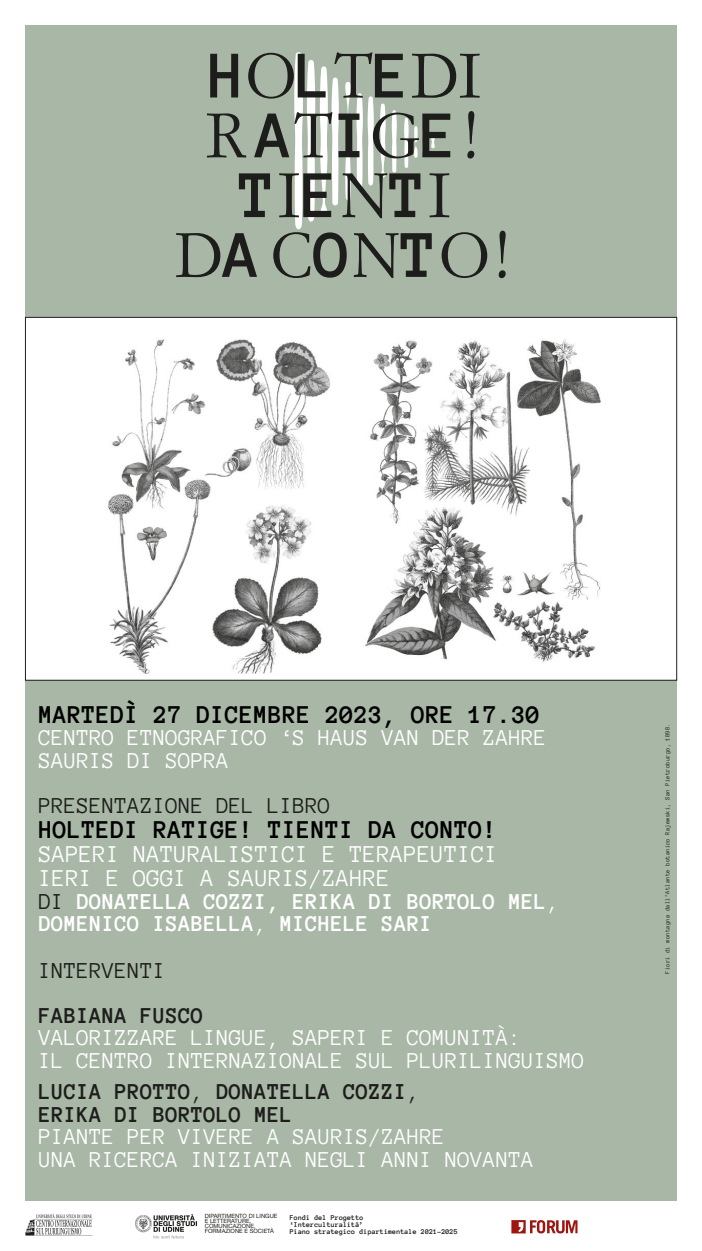
<style>
.page{position:relative;width:702px;height:1251px;background:#fff}
.page>*{position:absolute;margin:0;border:0;box-sizing:border-box;transform-origin:0 0}
.t1{font:700 68.55px "Anonymous Pro";color:#1d1d1b}
.t2{font:61.35px "Simoncini Garamond Std";color:#1d1d1b}
.DATA{font:700 26.25px "Anonymous Pro";color:#000}
.DATA-2{font:24.75px "Anonymous Pro";color:#fff}
.DATA-3{font:23.25px "Anonymous Pro";color:#fff}
.DATA-4{font:700 23.25px "Anonymous Pro";color:#fff}
.DATA-5{font:700 23.25px "Anonymous Pro";color:#1d1d1b}
.DATA-6{font:23.25px "Anonymous Pro";color:#1d1d1b}
.t3{font:700 7.5px "Anonymous Pro";color:#1d1d1b}
.Didascalia{font:6.38px "Anonymous Pro";color:#1d1d1b}
.t4{font:5.85px "Helvetica Neue LT Std";color:#1d1d1b}
.s1{font-family:"Anonymous Pro";font-weight:700;font-size:68.55px}
.s2{font-size:68.55px}
.s3{font-family:"Simoncini Garamond Std";font-weight:400;font-size:61.35px}
.s4{font-weight:400;color:#1d1d1b}
.s5{font-weight:400}
</style>
<div class="page">
<div style="left:25px;top:26px;width:651px;height:291px;background:#a8b7a6"></div>
<svg style="left:356px;top:93px;width:18px;height:97px"></svg>
<svg style="left:380px;top:103px;width:17px;height:75px"></svg>
<svg style="left:294px;top:52px;width:45px;height:178px"></svg>
<svg style="left:345px;top:82px;width:5px;height:118px"></svg>
<svg style="left:404px;top:117px;width:31px;height:51px"></svg>
<div style="left:25px;top:680px;width:651px;height:520px;background:#a8b7a6"></div>
<img style="left:108px;top:339px;width:493px;height:335px">
<svg style="left:511px;top:1220px;width:66px;height:13px"></svg>
<img style="left:25px;top:1213px;width:68px;height:22px">
<img style="left:135px;top:1214px;width:61px;height:25px">
<p class="t2" style="left:208px;top:38px;width:274px"><span class="s1">H</span>O<span class="s1">L</span>T<span class="s1">E</span>DI</p>
<p class="t2" style="left:206px;top:98px;width:279px">R <span class="s1">A</span>T<span class="s1">I</span>G<span class="s1">E</span><span class="s2">!</span></p>
<p class="t1" style="left:239px;top:155px;width:213px">T<span class="s3">I</span>E<span class="s3">N</span>T<span class="s3">I</span></p>
<p class="t2" style="left:175px;top:218px;width:341px">D<span class="s1">A</span>C<span class="s1">O</span>N<span class="s1">T</span>O<span class="s2">!</span></p>
<p class="DATA" style="left:39px;top:698px;width:503px">MARTEDÌ 27 DICEMBRE 2023, ORE 17.30</p>
<p class="DATA-3" style="left:39px;top:723px;width:509px">CENTRO ETNOGRAFICO ‘S HAUS VAN DER ZAHRE</p>
<p class="DATA-3" style="left:39px;top:746px;width:192px">SAURIS DI SOPRA</p>
<p class="DATA-6" style="left:39px;top:791px;width:293px">PRESENTAZIONE DEL LIBRO</p>
<p class="DATA" style="left:39px;top:814px;width:460px">HOLTEDI RATIGE! TIENTI DA CONTO!</p>
<p class="DATA-2" style="left:39px;top:839px;width:461px">SAPERI NATURALISTICI E TERAPEUTICI</p>
<p class="DATA-2" style="left:39px;top:863px;width:353px">IERI E OGGI A SAURIS/ZAHRE</p>
<p class="DATA-4" style="left:39px;top:887px;width:522px"><span class="s4">DI</span> DONATELLA COZZI, ERIKA DI BORTOLO MEL<span class="s5">,</span></p>
<p class="DATA-4" style="left:39px;top:909px;width:395px">DOMENICO ISABELLA<span class="s5">,</span> MICHELE SARI</p>
<p class="DATA-6" style="left:39px;top:956px;width:128px">INTERVENTI</p>
<p class="DATA-5" style="left:39px;top:1001px;width:167px">FABIANA FUSCO</p>
<p class="DATA-3" style="left:39px;top:1023px;width:484px">VALORIZZARE LINGUE, SAPERI E COMUNITÀ:</p>
<p class="DATA-3" style="left:39px;top:1046px;width:547px">IL CENTRO INTERNAZIONALE SUL PLURILINGUISMO</p>
<p class="DATA-5" style="left:39px;top:1077px;width:382px">LUCIA PROTTO<span class="s5">,</span> DONATELLA COZZI<span class="s5">,</span></p>
<p class="DATA-5" style="left:39px;top:1100px;width:255px">ERIKA DI BORTOLO MEL</p>
<p class="DATA-3" style="left:39px;top:1122px;width:408px">PIANTE PER VIVERE A SAURIS/ZAHRE</p>
<p class="DATA-3" style="left:39px;top:1145px;width:497px">UNA RICERCA INIZIATA NEGLI ANNI NOVANTA</p>
<p class="t4" style="left:205px;top:1211px;width:74px">DIPARTIMENTO DI LINGUE</p>
<p class="t4" style="left:205px;top:1217px;width:48px">E LETTERATURE,</p>
<p class="t4" style="left:205px;top:1222px;width:52px">COMUNICAZIONE,</p>
<p class="t4" style="left:205px;top:1227px;width:70px">FORMAZIONE E SOCIETÀ</p>
<p class="t3" style="left:290px;top:1212px;width:75px">Fondi del Progetto</p>
<p class="t3" style="left:290px;top:1219px;width:75px">‘Interculturalità’</p>
<p class="t3" style="left:290px;top:1226px;width:169px">Piano strategico dipartimentale 2021-2025</p>
<p class="Didascalia" style="left:663px;top:973px;width:252px;rotate:-90deg">Fiori di montagna dall’Atlante botanico Rajewski, San Pietroburgo, 1898.</p>
</div>
